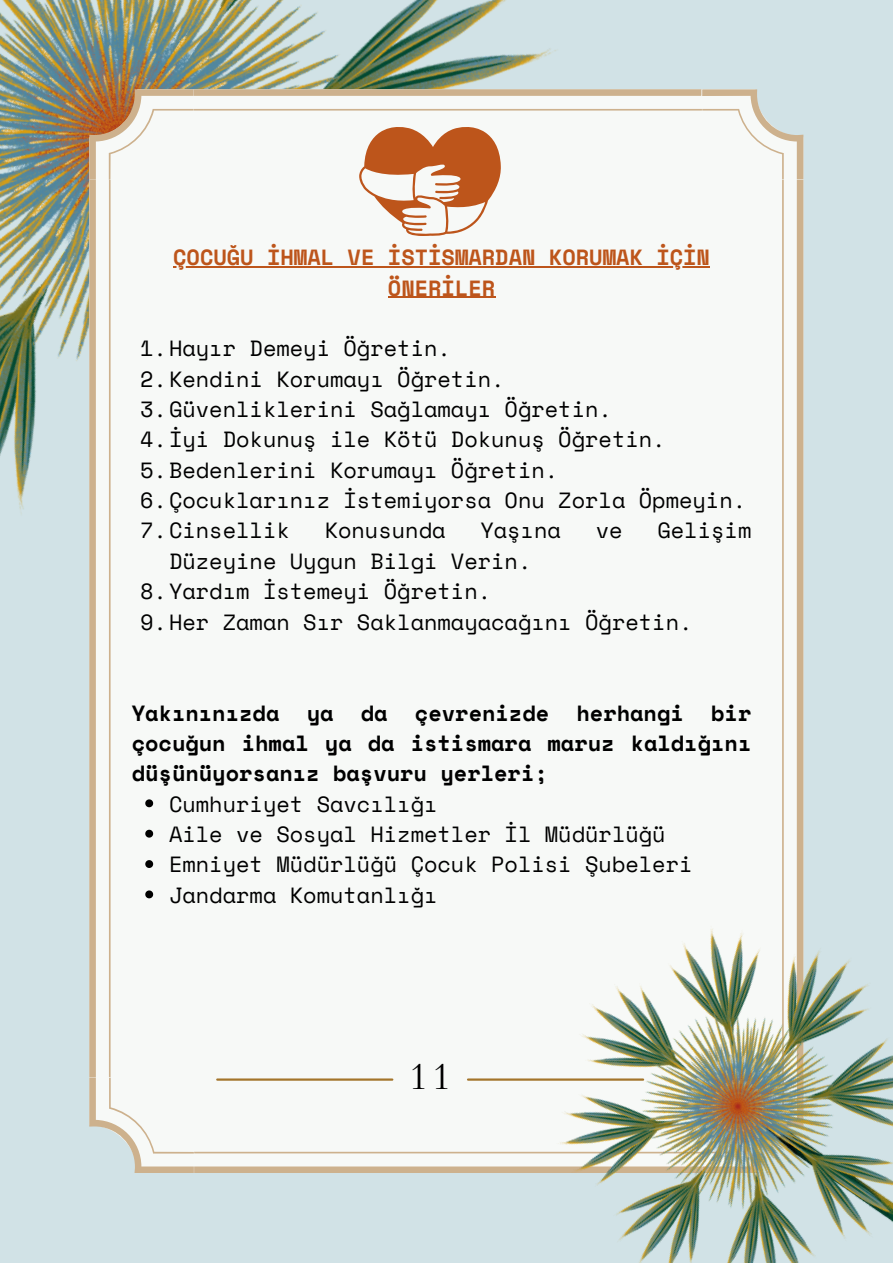
<style>
.page{position:relative;width:893px;height:1264px;background:#fff}
.page>*{position:absolute;margin:0;border:0;box-sizing:border-box;transform-origin:0 0}
.t1{font:37.35px "Cardo";color:#000}
.t2{font:21.9px "Space Mono";color:#000}
.t3{font:700 21.9px/30.3px "Space Mono";color:#000;text-align:justify}
.t4{font:700 21.9px/30.3px "Space Mono";color:#bd551b;text-align:center}
</style>
<div class="page">
<div style="left:0;top:0;width:892px;height:1262px;background:#d1e2e6"></div>
<img style="left:0;top:0;width:804px;height:847px">
<div style="left:89px;top:89px;width:714px;height:1084px;background:#f7f9f7"></div>
<hr style="left:217px;top:1078px;width:175px;height:2px;background:#a4752b">
<hr style="left:468px;top:1078px;width:175px;height:2px;background:#a4752b">
<svg style="left:145px;top:799px;width:8px;height:8px"></svg>
<svg style="left:145px;top:829px;width:8px;height:8px"></svg>
<svg style="left:145px;top:860px;width:8px;height:8px"></svg>
<svg style="left:145px;top:890px;width:8px;height:8px"></svg>
<hr style="left:173px;top:266px;width:94px;height:1px;background:#bd551b">
<hr style="left:267px;top:266px;width:443px;height:1px;background:#bd551b">
<hr style="left:388px;top:297px;width:107px;height:1px;background:#bd551b">
<img style="left:481px;top:847px;width:411px;height:415px">
<svg style="left:359px;top:124px;width:142px;height:112px;background:#daa789"></svg>
<p class="t4" style="left:173px;top:242px;width:538px">ÇOCUĞU İHMAL VE İSTİSMARDAN KORUMAK İÇİN<br>ÖNERİLER</p>
<p class="t2" style="left:140px;top:332px;width:312px">1.Hayır Demeyi Öğretin.</p>
<p class="t2" style="left:140px;top:362px;width:366px">2.Kendini Korumayı Öğretin.</p>
<p class="t2" style="left:140px;top:392px;width:473px">3.Güvenliklerini Sağlamayı Öğretin.</p>
<p class="t2" style="left:140px;top:423px;width:527px">4.İyi Dokunuş ile Kötü Dokunuş Öğretin.</p>
<p class="t2" style="left:140px;top:453px;width:420px">5.Bedenlerini Korumayı Öğretin.</p>
<p class="t2" style="left:140px;top:483px;width:607px">6.Çocuklarınız İstemiyorsa Onu Zorla Öpmeyin.</p>
<p class="t2" style="left:140px;top:514px;width:151px">7.Cinsellik</p>
<p class="t2" style="left:325px;top:514px;width:122px">Konusunda</p>
<p class="t2" style="left:480px;top:514px;width:82px">Yaşına</p>
<p class="t2" style="left:595px;top:514px;width:28px">ve</p>
<p class="t2" style="left:657px;top:514px;width:95px">Gelişim</p>
<p class="t2" style="left:169px;top:544px;width:364px">Düzeyine Uygun Bilgi Verin.</p>
<p class="t2" style="left:140px;top:574px;width:352px">8.Yardım İstemeyi Öğretin.</p>
<p class="t2" style="left:140px;top:605px;width:554px">9.Her Zaman Sır Saklanmayacağını Öğretin.</p>
<p class="t3" style="left:132px;top:697px;width:621px">Yakınınızda ya da çevrenizde herhangi bir çocuğun ihmal ya da istismara maruz kaldığını düşünüyorsanız başvuru yerleri;</p>
<p class="t2" style="left:169px;top:787px;width:270px">Cumhuriyet Savcılığı</p>
<p class="t2" style="left:169px;top:817px;width:498px">Aile ve Sosyal Hizmetler İl Müdürlüğü</p>
<p class="t2" style="left:169px;top:848px;width:525px">Emniyet Müdürlüğü Çocuk Polisi Şubeleri</p>
<p class="t2" style="left:169px;top:878px;width:270px">Jandarma Komutanlığı</p>
<p class="t1" style="left:409px;top:1052px;width:43px">11</p>
</div>
